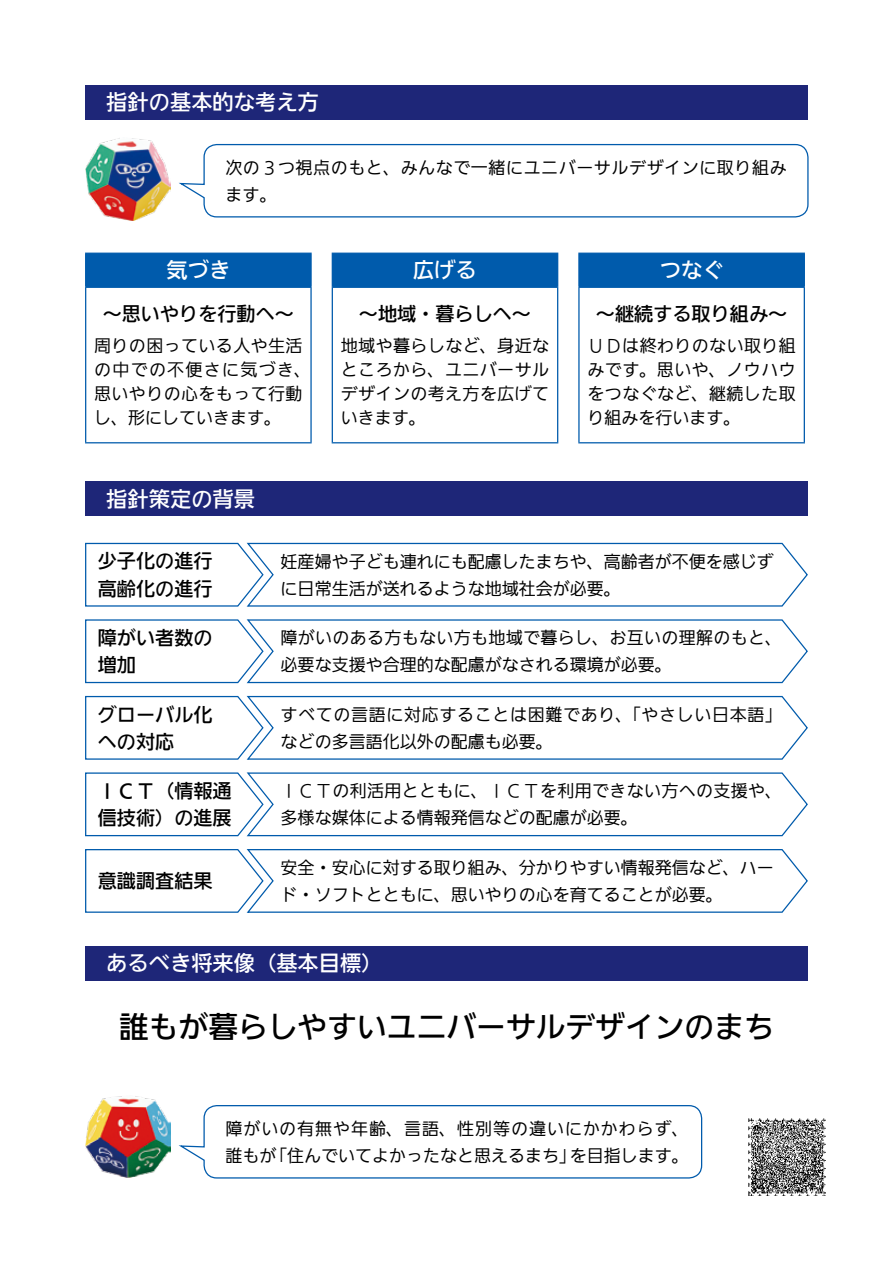
<style>
.page{position:relative;width:893px;height:1263px;background:#fff}
.page>*{position:absolute;margin:0;border:0;box-sizing:border-box;transform-origin:0 0}
.t1{font:500 29.7px "Iwa UD Go Hon Pr 6 N";color:#000}
.t2{font:500 21.3px "Iwa UD Go Hon Pr 6 N";color:#fff}
.t3{font:500 19.2px/27px "Iwa UD Go Hon Pr 6 N";color:#000}
.t4{font:100 16.95px/24px "Iwa UD Go Hon Pr 6 N";letter-spacing:.02em;color:#000}
.t5{font:100 16.95px/27px "Iwa UD Go Hon Pr 6 N";color:#000}
.t6{font:100 16.95px/27px "Iwa UD Go Hon Pr 6 N";letter-spacing:.04em;color:#000}
</style>
<div class="page">
<div style="left:85px;top:85px;width:723px;height:34px;background:#1e2678"></div>
<div style="left:86px;top:253px;width:718px;height:34px;background:#005bac"></div>
<hr style="left:85px;top:253px;width:227px;height:1px;background:#005bac">
<hr style="left:85px;top:254px;width:1px;height:33px;background:#005bac">
<hr style="left:310px;top:254px;width:2px;height:33px;background:#005bac">
<hr style="left:332px;top:253px;width:226px;height:1px;background:#005bac">
<hr style="left:332px;top:254px;width:1px;height:33px;background:#005bac">
<hr style="left:557px;top:254px;width:1px;height:33px;background:#005bac">
<hr style="left:578px;top:253px;width:227px;height:1px;background:#005bac">
<hr style="left:578px;top:254px;width:2px;height:33px;background:#005bac">
<hr style="left:804px;top:254px;width:1px;height:33px;background:#005bac">
<hr style="left:85px;top:287px;width:227px;height:1px;background:#005bac">
<hr style="left:85px;top:288px;width:1px;height:154px;background:#005bac">
<hr style="left:310px;top:288px;width:2px;height:154px;background:#005bac">
<hr style="left:332px;top:287px;width:226px;height:1px;background:#005bac">
<hr style="left:332px;top:288px;width:1px;height:154px;background:#005bac">
<hr style="left:557px;top:288px;width:1px;height:154px;background:#005bac">
<hr style="left:578px;top:287px;width:227px;height:1px;background:#005bac">
<hr style="left:578px;top:288px;width:2px;height:154px;background:#005bac">
<hr style="left:804px;top:288px;width:1px;height:154px;background:#005bac">
<hr style="left:85px;top:442px;width:227px;height:1px;background:#005bac">
<hr style="left:332px;top:442px;width:226px;height:1px;background:#005bac">
<hr style="left:578px;top:442px;width:227px;height:1px;background:#005bac">
<div style="left:85px;top:482px;width:723px;height:34px;background:#1e2678"></div>
<div style="left:85px;top:946px;width:723px;height:34px;background:#1e2678"></div>
<svg style="left:85px;top:542px;width:723px;height:65px"></svg>
<svg style="left:85px;top:619px;width:723px;height:65px"></svg>
<svg style="left:85px;top:695px;width:723px;height:65px"></svg>
<svg style="left:85px;top:772px;width:723px;height:65px"></svg>
<svg style="left:85px;top:849px;width:723px;height:64px"></svg>
<img style="left:85px;top:1096px;width:85px;height:82px">
<img style="left:85px;top:138px;width:85px;height:82px">
<svg style="left:178px;top:1105px;width:525px;height:74px"></svg>
<svg style="left:179px;top:143px;width:630px;height:75px"></svg>
<img style="left:748px;top:1118px;width:77px;height:77px">
<p class="t2" style="left:106px;top:90px;width:214px">指針の基本的な考え方</p>
<p class="t4" style="left:225px;top:154px;width:563px;line-height:27px">次の３つ視点のもと、みんなで一緒にユニバーサルデザインに取り組みます。</p>
<p class="t2" style="left:166px;top:258px;width:65px">気づき</p>
<p class="t2" style="left:413px;top:258px;width:65px">広げる</p>
<p class="t2" style="left:660px;top:258px;width:65px">つなぐ</p>
<p class="t3" style="left:103px;top:301px;width:193px">～思いやりを行動へ～</p>
<p class="t4" style="left:94px;top:334px;width:218px">周りの困っている人や生活の中での不便さに気づき、思いやりの心をもって行動し、形にしていきます。</p>
<p class="t3" style="left:596px;top:301px;width:193px">～継続する取り組み～</p>
<p class="t4" style="left:587px;top:334px;width:210px;text-align:justify">ＵＤは終わりのない取り組みです。思いや、ノウハウをつなぐなど、継続した取り組みを行います。</p>
<p class="t3" style="left:359px;top:301px;width:174px">～地域・暮らしへ～</p>
<p class="t4" style="left:341px;top:334px;width:210px;text-align:justify">地域や暮らしなど、身近なところから、ユニバーサルデザインの考え方を広げていきます。</p>
<p class="t2" style="left:106px;top:487px;width:150px">指針策定の背景</p>
<p class="t3" style="left:98px;top:548px;width:116px">少子化の進行高齢化の進行</p>
<p class="t5" style="left:281px;top:548px;width:495px">妊産婦や子ども連れにも配慮したまちや、高齢者が不便を感じずに日常生活が送れるような地域社会が必要。</p>
<p class="t3" style="left:98px;top:625px;width:116px">障がい者数の増加</p>
<p class="t4" style="left:281px;top:625px;width:503px;line-height:27px">障がいのある方もない方も地域で暮らし、お互いの理解のもと、必要な支援や合理的な配慮がなされる環境が必要。</p>
<p class="t3" style="left:98px;top:701px;width:116px">グローバル化への対応</p>
<p class="t6" style="left:281px;top:701px;width:503px">すべての言語に対応することは困難であり、「やさしい日本語」などの多言語化以外の配慮も必要。</p>
<p class="t3" style="left:98px;top:778px;width:135px">ＩＣＴ（情報通信技術）の進展</p>
<p class="t4" style="left:281px;top:778px;width:503px;line-height:27px">ＩＣＴの利活用とともに、ＩＣＴを利用できない方への支援や、多様な媒体による情報発信などの配慮が必要。</p>
<p class="t3" style="left:98px;top:868px;width:116px">意識調査結果</p>
<p class="t5" style="left:281px;top:854px;width:495px">安全・安心に対する取り組み、分かりやすい情報発信など、ハード・ソフトとともに、思いやりの心を育てることが必要。</p>
<p class="t2" style="left:106px;top:951px;width:278px">あるべき将来像（基本目標）</p>
<h1 class="t1" style="left:119px;top:1010px;width:656px">誰もが暮らしやすいユニバーサルデザインのまち</h1>
<p class="t5" style="left:225px;top:1115px;width:465px">障がいの有無や年齢、言語、性別等の違いにかかわらず、誰もが「住んでいてよかったなと思えるまち」を目指します。</p>
</div>
